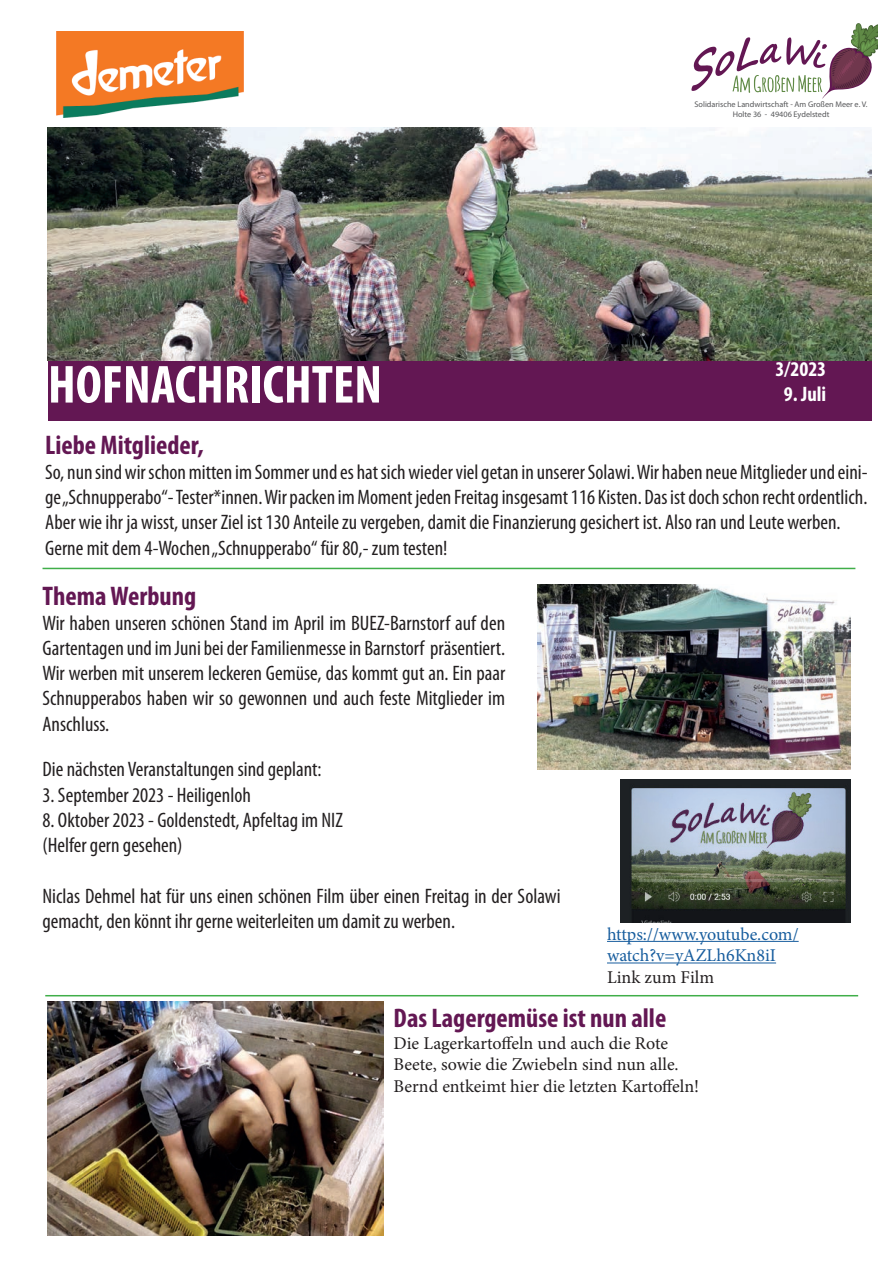
<style>
.page{position:relative;width:893px;height:1263px;background:#fff}
.page>*{position:absolute;margin:0;border:0;box-sizing:border-box;transform-origin:0 0}
.t1{font:700 condensed 54px "Myriad Pro";color:#fff}
.t2{font:700 condensed 27px "Myriad Pro";color:#631753}
.t3{font:condensed 21px/25.2px "Myriad Pro";color:#231f20}
.t4{font:700 condensed 21px "Myriad Pro";color:#fff}
.t5{font:18px/21.6px "Minion Pro";color:#231f20}
.t6{font:18px/21.6px "Minion Pro";color:#175d9e}
.t7{font:8.25px/9.9px "Myriad Pro";color:#57585a;text-align:center}
</style>
<div class="page">
<svg style="left:691px;top:23px;width:186px;height:76px"></svg>
<div style="left:48px;top:344px;width:824px;height:76px;background:#631753"></div>
<hr style="left:43px;top:568px;width:812px;height:1px;background:#40ae49">
<hr style="left:45px;top:995px;width:813px;height:1px;background:#40ae49">
<img style="left:48px;top:128px;width:824px;height:232px">
<img style="left:57px;top:32px;width:187px;height:86px">
<img style="left:620px;top:780px;width:230px;height:143px">
<img style="left:538px;top:584px;width:312px;height:185px">
<hr style="left:607px;top:941px;width:192px;height:1px;background:#175d9e">
<hr style="left:607px;top:962px;width:169px;height:1px;background:#175d9e">
<img style="left:48px;top:1001px;width:336px;height:234px">
<p class="t7" style="left:694px;top:100px;width:175px">Solidarische Landwirtschaft - Am Großen Meer e. V.<br>Holte 36 - 49406 Eydelstedt</p>
<h1 class="t1" style="left:48px;top:351px;width:336px">HOFNACHRICHTEN</h1>
<p class="t4" style="left:776px;top:356px;width:52px">3/2023</p>
<p class="t4" style="left:784px;top:381px;width:44px">9. Juli</p>
<p class="t2" style="left:45px;top:428px;width:160px">Liebe Mitglieder,</p>
<p class="t3" style="left:45px;top:459px;width:824px">So, nun sind wir schon mitten im Sommer und es hat sich wieder viel getan in unserer Solawi. Wir haben neue Mitglieder und eini&shy;ge „Schnupperabo“- Tester*innen. Wir packen im Moment jeden Freitag insgesamt 116 Kisten. Das ist doch schon recht ordentlich.<br>Aber wie ihr ja wisst, unser Ziel ist 130 Anteile zu vergeben, damit die Finanzierung gesichert ist. Also ran und Leute werben.<br>Gerne mit dem 4-Wochen „Schnupperabo“ für 80,- zum testen!</p>
<p class="t2" style="left:43px;top:579px;width:155px">Thema Werbung</p>
<p class="t3" style="left:43px;top:610px;width:464px;text-align:justify">Wir haben unseren schönen Stand im April im BUEZ-Barnstorf auf den Gartentagen und im Juni bei der Familienmesse in Barnstorf präsentiert.<br>Wir werben mit unserem leckeren Gemüse, das kommt gut an. Ein paar Schnupperabos haben wir so gewonnen und auch feste Mitglieder im Anschluss.</p>
<p class="t3" style="left:43px;top:757px;width:281px">Die nächsten Veranstaltungen sind geplant:</p>
<p class="t3" style="left:43px;top:782px;width:210px">3. September 2023 - Heiligenloh</p>
<p class="t3" style="left:43px;top:807px;width:302px">8. Oktober 2023 - Goldenstedt, Apfeltag im NIZ (Helfer gern gesehen)</p>
<p class="t3" style="left:43px;top:883px;width:520px">Niclas Dehmel hat für uns einen schönen Film über einen Freitag in der Solawi gemacht, den könnt ihr gerne weiterleiten um damit zu werben.</p>
<p class="t6" style="left:607px;top:923px;width:193px">https://www.youtube.com/ watch?v=yAZLh6Kn8iI</p>
<p class="t5" style="left:607px;top:966px;width:109px">Link zum Film</p>
<p class="t2" style="left:394px;top:1001px;width:274px">Das Lagergemüse ist nun alle</p>
<p class="t5" style="left:394px;top:1032px;width:307px">Die Lagerkartoffeln und auch die Rote<br>Beete, sowie die Zwiebeln sind nun alle.<br>Bernd entkeimt hier die letzten Kartoffeln!</p>
</div>
